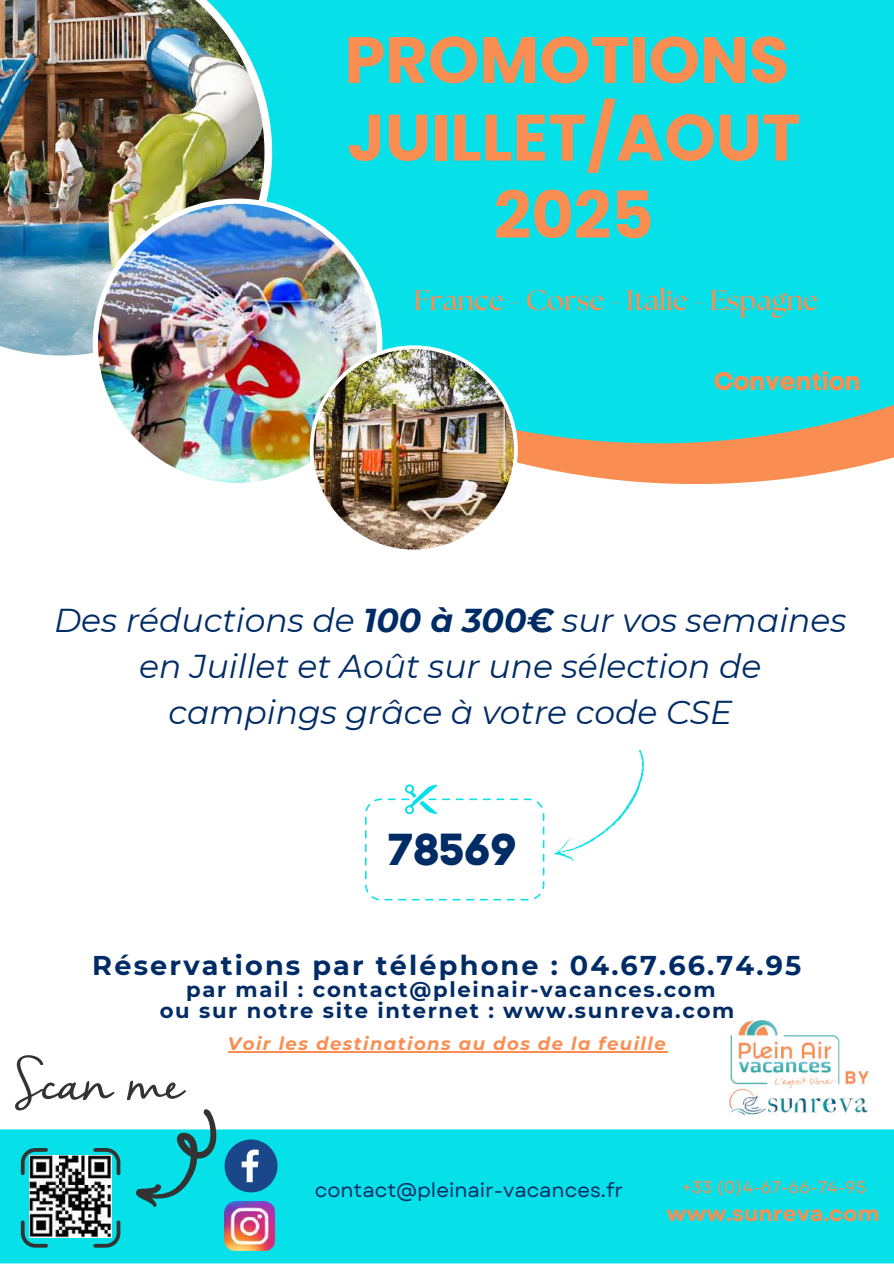
<style>
.page{position:relative;width:894px;height:1264px;background:#fff}
.page>*{position:absolute;margin:0;border:0;box-sizing:border-box;transform-origin:0 0}
.t1{font:700 65.25px/77.7px "Poppins";color:#fa8e52;text-align:center}
.t2{font:44.25px "Code Pro Bold LC";color:#002c66}
.t3{font:italic 33px/46.2px "Montserrat";color:#002c66;text-align:center}
.t4{font:700 28.2px "The Seasons";color:#fa8e52}
.t5{font:700 27.15px "Montserrat";letter-spacing:.08em;color:#002c66}
.t6{font:25.5px "Code Pro Bold LC";color:#fa8e52}
.t7{font:700 21.6px "Garet";color:#fa8e52}
.t8{font:700 21.15px/20.2px "Montserrat";letter-spacing:.08em;color:#002c66;text-align:center}
.t9{font:19.95px "Garet";color:#002c66}
.t10{font:italic 700 18px "Montserrat";letter-spacing:.08em;color:#fa8e52}
.t11{font:16.95px "Garet";color:#fa8e52}
.s1{font-weight:700}
</style>
<div class="page">
<svg style="left:517px;top:443px;width:376px;height:41px;fill:#fa8e52"></svg>
<div style="left:0;top:0;width:893px;height:443px;background:#05e0e9"></div>
<img style="left:0;top:0;width:272px;height:363px">
<img style="left:93px;top:198px;width:289px;height:285px">
<img style="left:309px;top:345px;width:208px;height:205px">
<div style="left:0;top:1129px;width:893px;height:134px;background:#05e0e9"></div>
<img style="left:729px;top:1020px;width:140px;height:96px">
<svg style="left:224px;top:1139px;width:53px;height:53px;background:#2b7aa9"></svg>
<img style="left:224px;top:1201px;width:50px;height:49px">
<img style="left:29px;top:1155px;width:82px;height:82px">
<svg style="left:93px;top:1147px;width:27px;height:28px"></svg>
<svg style="left:21px;top:1147px;width:27px;height:28px"></svg>
<svg style="left:21px;top:1220px;width:27px;height:27px"></svg>
<svg style="left:93px;top:1220px;width:27px;height:27px"></svg>
<svg style="left:136px;top:1109px;width:81px;height:98px"></svg>
<svg style="left:15px;top:1055px;width:99px;height:55px"></svg>
<svg style="left:127px;top:1080px;width:59px;height:20px"></svg>
<svg style="left:365px;top:784px;width:179px;height:116px"></svg>
<svg style="left:554px;top:750px;width:90px;height:112px"></svg>
<hr style="left:228px;top:1051px;width:439px;height:1px;background:#fa8e52">
<h1 class="t1" style="left:344px;top:21px;width:457px">PROMOTIONS<br>JUILLET/AOUT<br>2025</h1>
<p class="t4" style="left:414px;top:287px;width:405px">France - Corse - Italie - Espagne</p>
<p class="t6" style="left:713px;top:366px;width:148px">Convention</p>
<p class="t3" style="left:54px;top:597px;width:794px">Des réductions de <span class="s1">100 à 300€</span> sur vos semaines en Juillet et Août sur une sélection de campings grâce à votre code CSE</p>
<h2 class="t2" style="left:389px;top:823px;width:130px">78569</h2>
<p class="t5" style="left:92px;top:948px;width:710px">Réservations par téléphone : 04.67.66.74.95</p>
<p class="t8" style="left:160px;top:979px;width:576px">par mail : contact@pleinair-vacances.com<br>ou sur notre site internet : www.sunreva.com</p>
<p class="t10" style="left:228px;top:1032px;width:439px">Voir les destinations au dos de la feuille</p>
<p class="t9" style="left:315px;top:1175px;width:310px">contact@pleinair-vacances.fr</p>
<p class="t11" style="left:682px;top:1174px;width:185px">+33 (0)4-67-66-74-95</p>
<p class="t7" style="left:666px;top:1197px;width:215px">www.sunreva.com</p>
</div>
